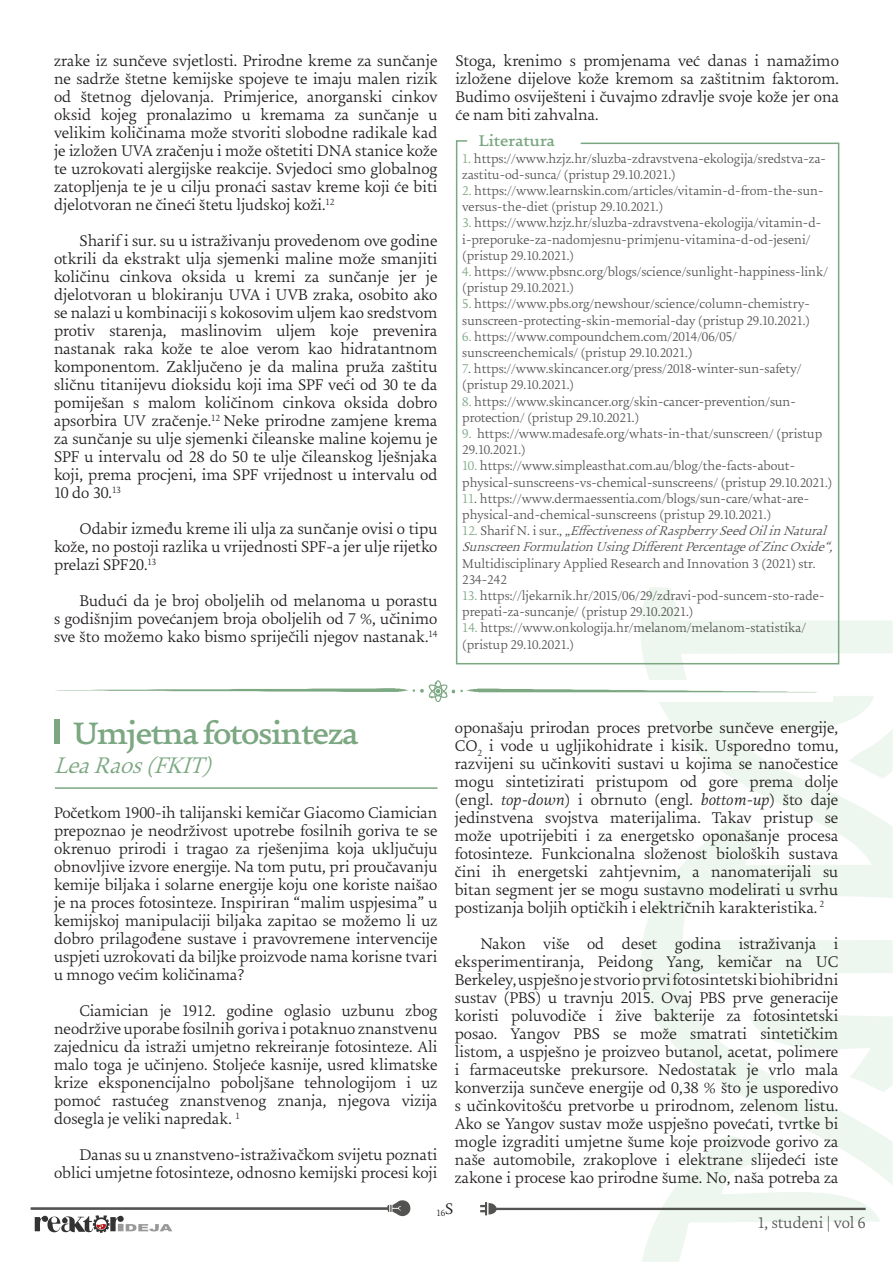
<style>
.page{position:relative;width:893px;height:1263px;background:#fff}
.page>*{position:absolute;margin:0;border:0;box-sizing:border-box;transform-origin:0 0}
.t1{font:700 33px "Uni Zg";letter-spacing:-.03em;color:#7ba781}
.t2{font:italic 300 24px "Uni Zg";color:#7ba781}
.t3{font:300 16.5px/18px "Uni Zg";color:#231f20;text-align:justify}
.t4{font:300 16.5px "Uni Zg";color:#535452}
.t5{font:700 16.5px "Uni Zg";color:#7ba781}
.t6{font:300 13.5px/16.2px "Uni Zg";color:#535452}
.t7{font:italic 300 13.5px/16.2px "Uni Zg";color:#535452}
.t8{font:300 9.6px "Uni Zg";color:#231f20}
.s1{color:#7ba781}
.s2{font-style:normal;color:#7ba781}
.s3{font-style:normal}
.s4{font-style:italic}
</style>
<div class="page">
<svg style="left:480px;top:1202px;width:386px;height:13px"></svg>
<svg style="left:30px;top:1200px;width:381px;height:33px"></svg>
<svg style="left:455px;top:140px;width:385px;height:525px"></svg>
<div style="left:55px;top:720px;width:5px;height:24px;background:#7ba781"></div>
<hr style="left:55px;top:787px;width:382px;height:2px;background:#7ba781">
<img style="left:56px;top:681px;width:762px;height:21px">
<p class="t3" style="left:54px;top:53px;width:385px">zrake iz sunčeve svjetlosti. Prirodne kreme za sunčanje ne sadrže štetne kemijske spojeve te imaju malen rizik od štetnog djelovanja. Primjerice, anorganski cinkov oksid kojeg pronalazimo u kremama za sunčanje u velikim količinama može stvoriti slobodne radikale kad je izložen UVA zračenju i može oštetiti DNA stanice kože te uzrokovati alergijske reakcije. Svjedoci smo globalnog zatopljenja te je u cilju pronaći sastav kreme koji će biti djelotvoran ne čineći štetu ljudskoj koži.<sup>12</sup></p>
<p class="t3" style="left:54px;top:233px;width:385px;text-indent:26px">Sharif i sur. su u istraživanju provedenom ove godine otkrili da ekstrakt ulja sjemenki maline može smanjiti količinu cinkova oksida u kremi za sunčanje jer je djelotvoran u blokiranju UVA i UVB zraka, osobito ako se nalazi u kombinaciji s kokosovim uljem kao sredstvom protiv starenja, maslinovim uljem koje prevenira nastanak raka kože te aloe verom kao hidratantnom komponentom. Zaključeno je da malina pruža zaštitu sličnu titanijevu dioksidu koji ima SPF veći od 30 te da pomiješan s malom količinom cinkova oksida dobro apsorbira UV zračenje.<sup>12</sup> Neke prirodne zamjene krema za sunčanje su ulje sjemenki čileanske maline kojemu je SPF u intervalu od 28 do 50 te ulje čileanskog lješnjaka koji, prema procjeni, ima SPF vrijednost u intervalu od 10 do 30.<sup>13</sup></p>
<p class="t3" style="left:54px;top:521px;width:385px;text-indent:26px">Odabir između kreme ili ulja za sunčanje ovisi o tipu kože, no postoji razlika u vrijednosti SPF-a jer ulje rijetko prelazi SPF20.<sup>13</sup></p>
<p class="t3" style="left:54px;top:593px;width:385px;text-indent:26px">Budući da je broj oboljelih od melanoma u porastu s godišnjim povećanjem broja oboljelih od 7 %, učinimo sve što možemo kako bismo spriječili njegov nastanak.<sup>14</sup></p>
<p class="t3" style="left:455px;top:53px;width:385px">Stoga, krenimo s promjenama već danas i namažimo izložene dijelove kože kremom sa zaštitnim faktorom.<br>Budimo osviješteni i čuvajmo zdravlje svoje kože jer ona će nam biti zahvalna.</p>
<p class="t5" style="left:479px;top:132px;width:78px">Literatura</p>
<p class="t6" style="left:462px;top:151px;width:365px"><span class="s1">1.</span> https://www.hzjz.hr/sluzba-zdravstvena-ekologija/sredstva-za&shy;zastitu-od-sunca/ (pristup 29.10.2021.)</p>
<p class="t6" style="left:462px;top:183px;width:363px"><span class="s1">2.</span> https://www.learnskin.com/articles/vitamin-d-from-the-sun&shy;versus-the-diet (pristup 29.10.2021.)</p>
<p class="t6" style="left:462px;top:216px;width:360px"><span class="s1">3.</span> https://www.hzjz.hr/sluzba-zdravstvena-ekologija/vitamin-d&shy;i-preporuke-za-nadomjesnu-primjenu-vitamina-d-od-jeseni/ (pristup 29.10.2021.)</p>
<p class="t6" style="left:462px;top:264px;width:367px"><span class="s1">4.</span> https://www.pbsnc.org/blogs/science/sunlight-happiness-link/ (pristup 29.10.2021.)</p>
<p class="t6" style="left:462px;top:297px;width:349px"><span class="s1">5.</span> https://www.pbs.org/newshour/science/column-chemistry&shy;sunscreen-protecting-skin-memorial-day (pristup 29.10.2021.)</p>
<p class="t6" style="left:462px;top:329px;width:276px"><span class="s1">6.</span> https://www.compoundchem.com/2014/06/05/ sunscreenchemicals/ (pristup 29.10.2021.)</p>
<p class="t6" style="left:462px;top:362px;width:341px"><span class="s1">7</span>. https://www.skincancer.org/press/2018-winter-sun-safety/ (pristup 29.10.2021.)</p>
<p class="t6" style="left:462px;top:394px;width:335px"><span class="s1">8.</span> https://www.skincancer.org/skin-cancer-prevention/sun&shy;protection/ (pristup 29.10.2021.)</p>
<p class="t6" style="left:462px;top:426px;width:361px"><span class="s1">9.</span> https://www.madesafe.org/whats-in-that/sunscreen/ (pristup<br>29.10.2021.)</p>
<p class="t6" style="left:462px;top:459px;width:372px"><span class="s1">10.</span> https://www.simpleasthat.com.au/blog/the-facts-about&shy;physical-sunscreens-vs-chemical-sunscreens/ (pristup 29.10.2021.)</p>
<p class="t6" style="left:462px;top:491px;width:348px"><span class="s1">11</span>. https://www.dermaessentia.com/blogs/sun-care/what-are&shy;physical-and-chemical-sunscreens (pristup 29.10.2021.)</p>
<p class="t7" style="left:462px;top:524px;width:377px"><span class="s2">1 2 .</span> <span class="s3">S h a r i f N . i s u r . , „</span> Effectivenessof RaspberrySeedOilinNatural SunscreenFormulationUsingDifferentPercentageof ZincOxide“, <span class="s3">Multidisciplinary Applied Research and Innovation 3 (2021) str.<br>234-242</span></p>
<p class="t6" style="left:462px;top:588px;width:364px"><span class="s1">13.</span> https://ljekarnik.hr/2015/06/29/zdravi-pod-suncem-sto-rade&shy;prepati-za-suncanje/ (pristup 29.10.2021.)</p>
<p class="t6" style="left:462px;top:621px;width:345px"><span class="s1">14.</span> https://www.onkologija.hr/melanom/melanom-statistika/ (pristup 29.10.2021.)</p>
<p class="t1" style="left:73px;top:716px;width:288px">Umjetna fotosinteza</p>
<p class="t2" style="left:54px;top:753px;width:167px">LeaRaos(FKIT)</p>
<p class="t3" style="left:54px;top:805px;width:385px">Početkom 1900-ih talijanski kemičar Giacomo Ciamician prepoznao je neodrživost upotrebe fosilnih goriva te se okrenuo prirodi i tragao za rješenjima koja uključuju obnovljive izvore energije. Na tom putu, pri proučavanju kemije biljaka i solarne energije koju one koriste naišao je na proces fotosinteze. Inspiriran “malim uspjesima” u kemijskoj manipulaciji biljaka zapitao se možemo li uz dobro prilagođene sustave i pravovremene intervencije uspjeti uzrokovati da biljke proizvode nama korisne tvari u mnogo većim količinama?</p>
<p class="t3" style="left:54px;top:1003px;width:385px;text-indent:26px">Ciamician je 1912. godine oglasio uzbunu zbog neodržive uporabe fosilnih goriva i potaknuo znanstvenu zajednicu da istraži umjetno rekreiranje fotosinteze. Ali malo toga je učinjeno. Stoljeće kasnije, usred klimatske krize eksponencijalno poboljšane tehnologijom i uz pomoć rastućeg znanstvenog znanja, njegova vizija dosegla je veliki napredak. <sup>1</sup></p>
<p class="t3" style="left:54px;top:1147px;width:385px;text-align:right">Danas su u znanstveno-istraživačkom svijetu poznati oblici umjetne fotosinteze, odnosno kemijski procesi koji</p>
<p class="t3" style="left:455px;top:719px;width:385px">oponašaju prirodan proces pretvorbe sunčeve energije, CO<sub>2</sub> i vode u ugljikohidrate i kisik. Usporedno tomu, razvijeni su učinkoviti sustavi u kojima se nanočestice mogu sintetizirati pristupom od gore prema dolje (engl. <span class="s4">top-down</span>) i obrnuto (engl. <span class="s4">bottom-up</span>) što daje jedinstvena svojstva materijalima. Takav pristup se može upotrijebiti i za energetsko oponašanje procesa fotosinteze. Funkcionalna složenost bioloških sustava čini ih energetski zahtjevnim, a nanomaterijali su bitan segment jer se mogu sustavno modelirati u svrhu postizanja boljih optičkih i električnih karakteristika. <sup>2</sup></p>
<p class="t3" style="left:455px;top:935px;width:385px;text-indent:26px">Nakon više od deset godina istraživanja i eksperimentiranja, Peidong Yang, kemičar na UC Berkeley, uspješno je stvorio prvi fotosintetski biohibridni sustav (PBS) u travnju 2015. Ovaj PBS prve generacije koristi poluvodiče i žive bakterije za fotosintetski posao. Yangov PBS se može smatrati sintetičkim listom, a uspješno je proizveo butanol, acetat, polimere i farmaceutske prekursore. Nedostatak je vrlo mala konverzija sunčeve energije od 0,38 % što je usporedivo s učinkovitošću pretvorbe u prirodnom, zelenom listu.<br>Ako se Yangov sustav može uspješno povećati, tvrtke bi mogle izgraditi umjetne šume koje proizvode gorivo za naše automobile, zrakoplove i elektrane slijedeći iste zakone i procese kao prirodne šume. No, naša potreba za</p>
<p class="t8" style="left:437px;top:1208px;width:18px">16<sup>S</sup></p>
<p class="t4" style="left:757px;top:1214px;width:110px">1, studeni | vol 6</p>
</div>
